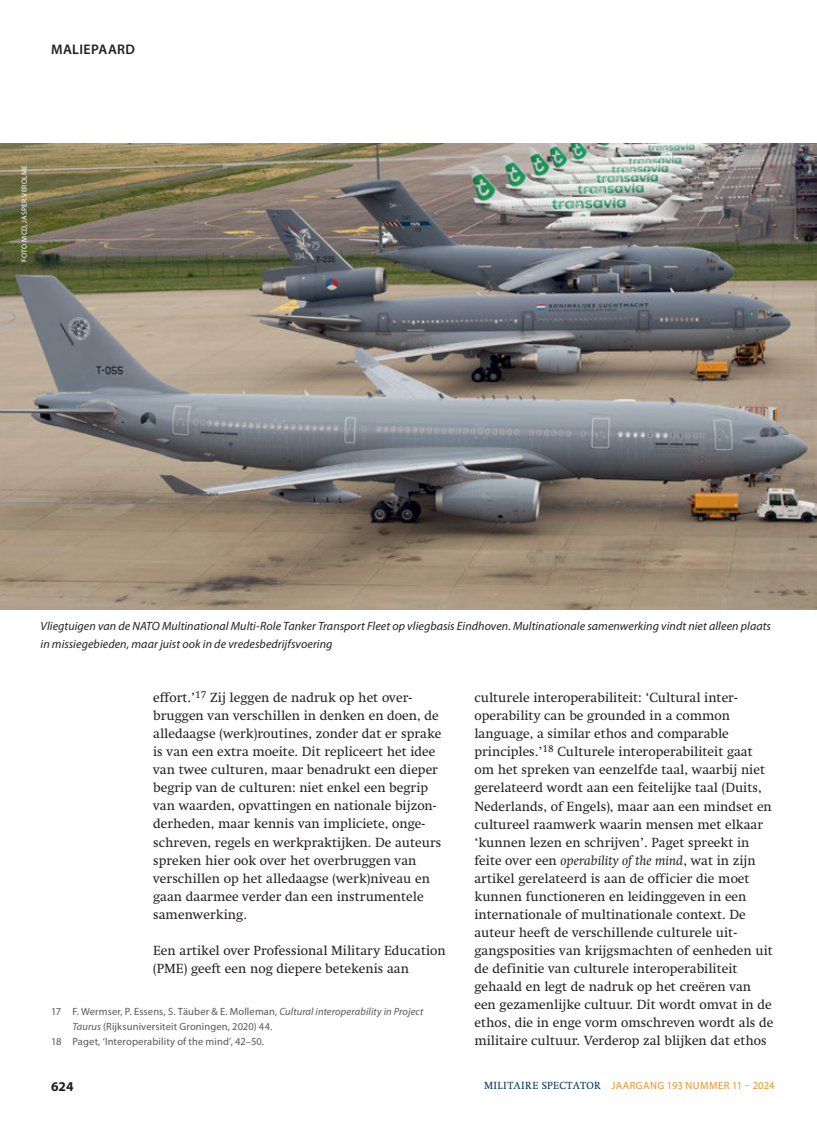
<style>
.page{position:relative;width:817px;height:1136px;background:#fff}
.page>*{position:absolute;margin:0;border:0;box-sizing:border-box;transform-origin:0 0}
.t1{font:600 13.95px "Myriad Pro";letter-spacing:.03em;color:#231f20}
.t2{font:13.5px/18px "Swift LT Std";color:#231f20}
.t3{font:700 13.5px "Myriad Pro";color:#231f20}
.t4{font:italic 12px/18px "Myriad Pro";letter-spacing:.005em;color:#231f20}
.t5{font:10.5px "Myriad Pro";letter-spacing:.01em;color:#57585a}
.t6{font:10.5px "Myriad Pro";letter-spacing:.045em;color:#f68f1e}
.t7{font:7.5px "Myriad Pro";letter-spacing:.03em;color:#fff}
.s1{font-style:italic}
.s2{font-family:"Swift LT Std";color:#003562}
</style>
<div class="page">
<img style="left:0;top:143px;width:816px;height:466px">
<p class="t1" style="left:51px;top:40px;width:85px">MALIEPAARD</p>
<p class="t7" style="left:20px;top:262px;width:98px;rotate:-90deg">FOTO MCD, JASPER VEROLME</p>
<p class="t4" style="left:40px;top:617px;width:731px">Vliegtuigen van de NATO Multinational Multi-Role Tanker Transport Fleet op vliegbasis Eindhoven. Multinationale samenwerking vindt niet alleen plaats in missiegebieden, maar juist ook in de vredesbedrijfsvoering</p>
<p class="t2" style="left:153px;top:689px;width:290px">effort.’<sup>17</sup> Zij leggen de nadruk op het over&shy;bruggen van verschillen in denken en doen, de alledaagse (werk)routines, zonder dat er sprake is van een extra moeite. Dit repliceert het idee van twee culturen, maar benadrukt een dieper begrip van de culturen: niet enkel een begrip van waarden, opvattingen en nationale bijzon&shy;derheden, maar kennis van impliciete, onge&shy;schreven, regels en werkpraktijken. De auteurs spreken hier ook over het overbruggen van verschillen op het alledaagse (werk)niveau en gaan daarmee verder dan een instrumentele samenwerking.</p>
<p class="t2" style="left:153px;top:941px;width:294px">Een artikel over Professional Military Education (PME) geeft een nog diepere betekenis aan</p>
<p class="t5" style="left:51px;top:1004px;width:374px">17 F. Wermser, P. Essens, S. Täuber &amp; E. Molleman, <span class="s1">Cultural interoperability in Project</span></p>
<p class="t5" style="left:72px;top:1019px;width:201px"><span class="s1">Taurus</span> (Rijksuniversiteit Groningen, 2020) 44.</p>
<p class="t5" style="left:51px;top:1034px;width:214px">18 Paget, ‘Interoperability of the mind’, 42–50.</p>
<p class="t2" style="left:474px;top:689px;width:300px">culturele interoperabiliteit: ‘Cultural inter&shy;operability can be grounded in a common language, a similar ethos and comparable principles.’<sup>18</sup> Culturele interoperabiliteit gaat om het spreken van eenzelfde taal, waarbij niet gerelateerd wordt aan een feitelijke taal (Duits, Nederlands, of Engels), maar aan een mindset en cultureel raamwerk waarin mensen met elkaar ‘kunnen lezen en schrijven’. Paget spreekt in feite over een <span class="s1">operability of the mind</span>, wat in zijn artikel gerelateerd is aan de officier die moet kunnen functioneren en leidinggeven in een internationale of multinationale context. De auteur heeft de verschillende culturele uit&shy;gangsposities van krijgsmachten of eenheden uit de definitie van culturele interoperabiliteit gehaald en legt de nadruk op het creëren van een gezamenlijke cultuur. Dit wordt omvat in de ethos, die in enge vorm omschreven wordt als de militaire cultuur. Verderop zal blijken dat ethos</p>
<p class="t3" style="left:51px;top:1077px;width:24px">624</p>
<p class="t6" style="left:484px;top:1078px;width:292px"><span class="s2">MILITAIRE SPECTATOR</span> JAARGANG 193 NUMMER 11 – 2024</p>
</div>
